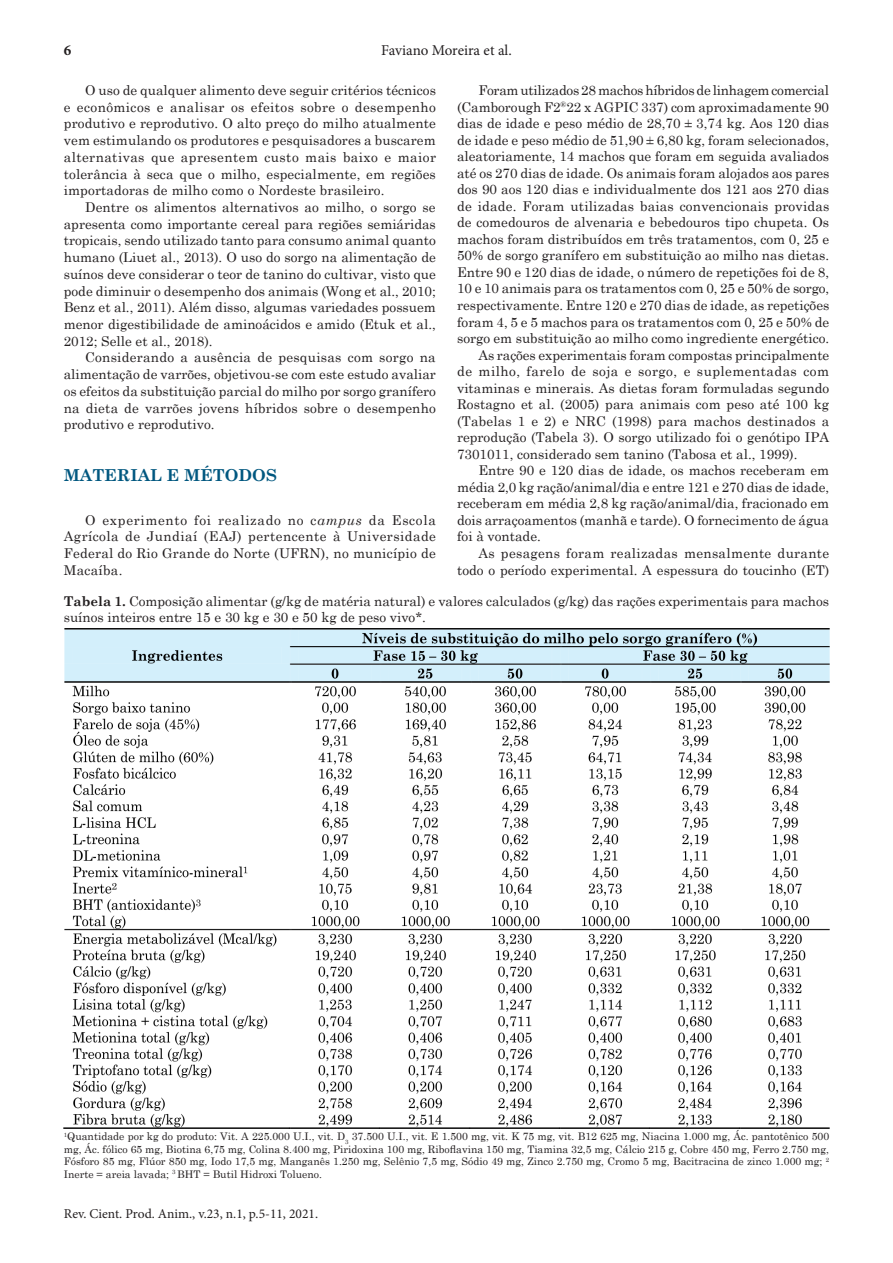
<style>
.page{position:relative;width:893px;height:1263px;background:#fff}
.page>*{position:absolute;margin:0;border:0;box-sizing:border-box;transform-origin:0 0}
.t1{font:700 16.5px "Century Schoolbook";color:#00577f}
.t2{font:15px "Minion Pro";color:#231f20}
.t3{font:700 15px "Minion Pro";color:#231f20}
.t4{font:13.5px/16.5px "Century Schoolbook";color:#231f20;text-align:justify}
.t5{font:13.5px "Minion Pro";color:#231f20}
.t6{font:10.5px/12.6px "Century Schoolbook";color:#231f20;text-align:justify}
.s1{font-style:italic}
.s2{font-weight:700}
</style>
<div class="page">
<img style="left:64px;top:629px;width:765px;height:499px">
<p class="t3" style="left:64px;top:40px;width:9px">6</p>
<p class="t2" style="left:381px;top:40px;width:132px">Faviano Moreira et al.</p>
<p class="t4" style="left:64px;top:81px;width:374px;text-indent:21px">O uso de qualquer alimento deve seguir critérios técnicos e econômicos e analisar os efeitos sobre o desempenho produtivo e reprodutivo. O alto preço do milho atualmente vem estimulando os produtores e pesquisadores a buscarem alternativas que apresentem custo mais baixo e maior tolerância à seca que o milho, especialmente, em regiões importadoras de milho como o Nordeste brasileiro.</p>
<p class="t4" style="left:64px;top:198px;width:374px;text-indent:21px">Dentre os alimentos alternativos ao milho, o sorgo se apresenta como importante cereal para regiões semiáridas tropicais, sendo utilizado tanto para consumo animal quanto humano (Liuet al., 2013). O uso do sorgo na alimentação de suínos deve considerar o teor de tanino do cultivar, visto que pode diminuir o desempenho dos animais (Wong et al., 2010; Benz et al., 2011). Além disso, algumas variedades possuem menor digestibilidade de aminoácidos e amido (Etuk et al., 2012; Selle et al., 2018).</p>
<p class="t4" style="left:64px;top:348px;width:374px;text-indent:21px">Considerando a ausência de pesquisas com sorgo na alimentação de varrões, objetivou-se com este estudo avaliar os efeitos da substituição parcial do milho por sorgo granífero na dieta de varrões jovens híbridos sobre o desempenho produtivo e reprodutivo.</p>
<p class="t1" style="left:64px;top:462px;width:215px">MATERIAL E MÉTODOS</p>
<p class="t4" style="left:64px;top:510px;width:374px;text-indent:21px">O experimento foi realizado no c<span class="s1">ampus</span> da Escola Agrícola de Jundiaí (EAJ) pertencente à Universidade Federal do Rio Grande do Norte (UFRN), no município de Macaíba.</p>
<p class="t4" style="left:457px;top:81px;width:374px;text-indent:21px">Foram utilizados 28 machos híbridos de linhagem comercial (Camborough F2<sup>®</sup>22 x AGPIC 337) com aproximadamente 90 dias de idade e peso médio de 28,70 ± 3,74 kg. Aos 120 dias de idade e peso médio de 51,90 ± 6,80 kg, foram selecionados, aleatoriamente, 14 machos que foram em seguida avaliados até os 270 dias de idade. Os animais foram alojados aos pares dos 90 aos 120 dias e individualmente dos 121 aos 270 dias de idade. Foram utilizadas baias convencionais providas de comedouros de alvenaria e bebedouros tipo chupeta. Os machos foram distribuídos em três tratamentos, com 0, 25 e 50% de sorgo granífero em substituição ao milho nas dietas.<br>Entre 90 e 120 dias de idade, o número de repetições foi de 8, 10 e 10 animais para os tratamentos com 0, 25 e 50% de sorgo, respectivamente. Entre 120 e 270 dias de idade, as repetições foram 4, 5 e 5 machos para os tratamentos com 0, 25 e 50% de sorgo em substituição ao milho como ingrediente energético.</p>
<p class="t4" style="left:457px;top:345px;width:374px;text-indent:21px">As rações experimentais foram compostas principalmente de milho, farelo de soja e sorgo, e suplementadas com vitaminas e minerais. As dietas foram formuladas segundo Rostagno et al. (2005) para animais com peso até 100 kg (Tabelas 1 e 2) e NRC (1998) para machos destinados a reprodução (Tabela 3). O sorgo utilizado foi o genótipo IPA 7301011, considerado sem tanino (Tabosa et al., 1999).</p>
<p class="t4" style="left:457px;top:461px;width:374px;text-indent:21px">Entre 90 e 120 dias de idade, os machos receberam em média 2,0 kg ração/animal/dia e entre 121 e 270 dias de idade, receberam em média 2,8 kg ração/animal/dia, fracionado em dois arraçoamentos (manhã e tarde). O fornecimento de água foi à vontade.</p>
<p class="t4" style="left:457px;top:544px;width:374px;text-align:right">As pesagens foram realizadas mensalmente durante todo o período experimental. A espessura do toucinho (ET)</p>
<p class="t4" style="left:64px;top:591px;width:767px"><span class="s2">Tabela 1.</span> Composição alimentar (g/kg de matéria natural) e valores calculados (g/kg) das rações experimentais para machos suínos inteiros entre 15 e 30 kg e 30 e 50 kg de peso vivo*.</p>
<p class="t6" style="left:64px;top:1129px;width:767px"><sup>1</sup>Quantidade por kg do produto: Vit. A 225.000 U.I., vit. D<sub>3</sub> 37.500 U.I., vit. E 1.500 mg, vit. K 75 mg, vit. B12 625 mg, Niacina 1.000 mg, Ác. pantotênico 500 mg, Ác. fólico 65 mg, Biotina 6,75 mg, Colina 8.400 mg, Piridoxina 100 mg, Riboflavina 150 mg, Tiamina 32,5 mg, Cálcio 215 g, Cobre 450 mg, Ferro 2.750 mg, Fósforo 85 mg, Flúor 850 mg, Iodo 17,5 mg, Manganês 1.250 mg, Selênio 7,5 mg, Sódio 49 mg, Zinco 2.750 mg, Cromo 5 mg, Bacitracina de zinco 1.000 mg; <sup>2<br></sup>Inerte = areia lavada; <sup>3</sup> BHT = Butil Hidroxi Tolueno.</p>
<p class="t5" style="left:64px;top:1204px;width:256px">Rev. Cient. Prod. Anim., v.23, n.1, p.5-11, 2021.</p>
</div>
